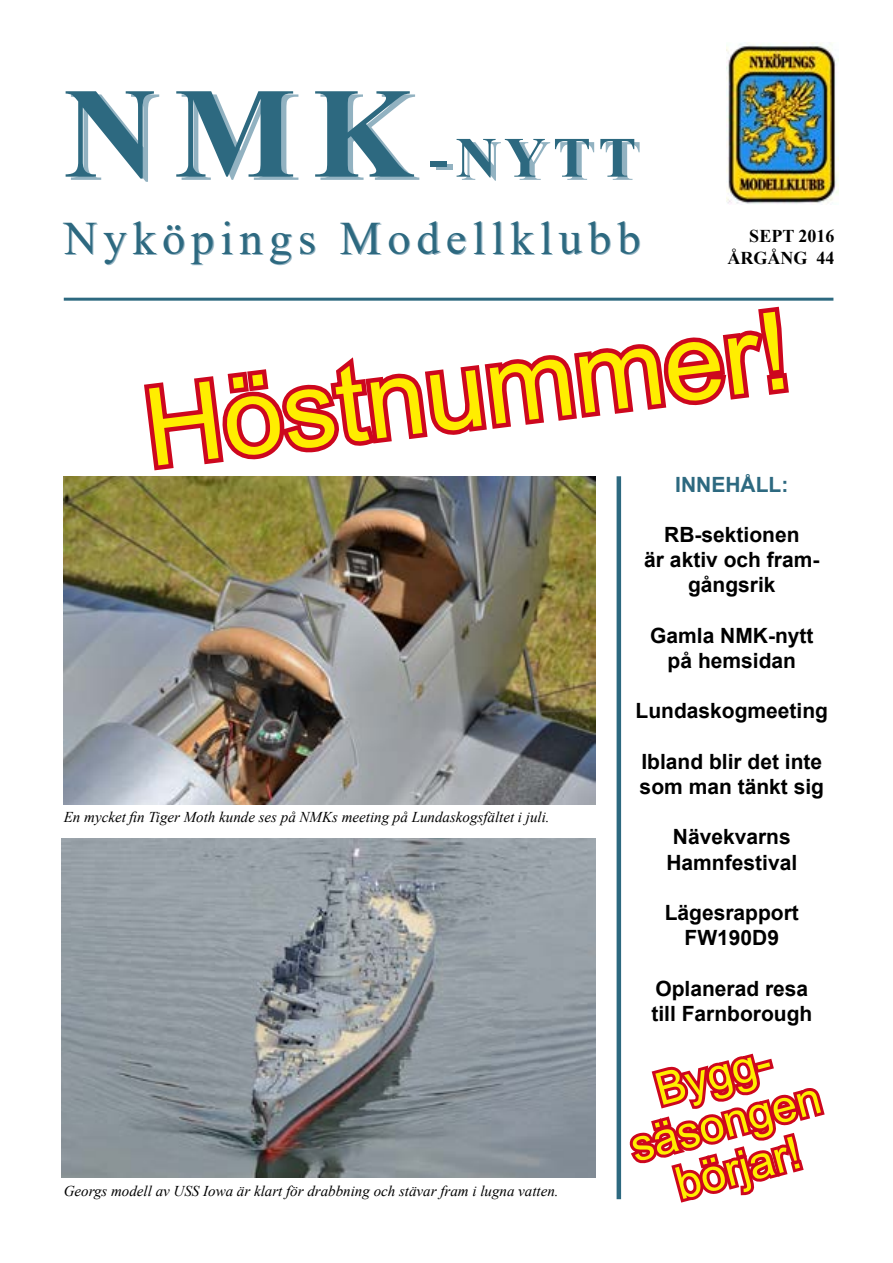
<style>
.page{position:relative;width:893px;height:1263px;background:#fff}
.page>*{position:absolute;margin:0;border:0;box-sizing:border-box;transform-origin:0 0}
.t1{font:700 129px "Times New Roman";color:#2d6980}
.t2{font:108px "Arial";color:#ffed00}
.t3{font:700 57px "Times New Roman";color:#2d6980}
.t4{font:46.5px "Times New Roman";letter-spacing:.13em;color:#2d6980}
.t5{font:45px/48px "Arial";color:#ffed00;text-align:center}
.t6{font:700 21px/25.2px "Arial";color:#000;text-align:center}
.t7{font:700 21px "Arial";color:#2d6980}
.t8{font:700 18px/21.6px "Times New Roman";color:#000;text-align:right}
.t9{font:italic 15px "Times New Roman";color:#000}
.t10{font:15px "Arial";color:#000}
</style>
<div class="page">
<img style="left:726px;top:43px;width:113px;height:161px">
<hr style="left:64px;top:298px;width:769px;height:3px;background:#2d6980">
<hr style="left:617px;top:476px;width:4px;height:723px;background:#2d6980">
<svg style="left:629px;top:1053px;width:196px;height:150px"></svg>
<svg style="left:144px;top:306px;width:645px;height:210px"></svg>
<img style="left:62px;top:838px;width:533px;height:339px">
<img style="left:64px;top:476px;width:531px;height:328px">
<h1 class="t1" style="left:64px;top:40px;width:350px">NMK</h1>
<h3 class="t3" style="left:429px;top:116px;width:208px">-NYTT</h3>
<h3 class="t4" style="left:64px;top:206px;width:578px">Nyköpings Modellklubb</h3>
<p class="t8" style="left:727px;top:225px;width:108px">SEPT 2016<br>ÅRGÅNG 44</p>
<h2 class="t2" style="left:136px;top:355px;width:650px;rotate:-7deg">Höstnummer!</h2>
<p class="t9" style="left:64px;top:806px;width:487px">En mycket fin Tiger Moth kunde ses på NMKs meeting på Lundaskogsfältet i juli.</p>
<p class="t9" style="left:64px;top:1181px;width:496px">Georgs modell av USS Iowa är klart för drabbning och stävar fram i lugna vatten.</p>
<p class="t10" style="left:85px;top:1186px;width:156px">Nyköpings Modellklubb</p>
<p class="t7" style="left:675px;top:469px;width:115px">INNEHÅLL:</p>
<p class="t6" style="left:644px;top:522px;width:177px">RB-sektionen<br>är aktiv och fram&shy;gångsrik</p>
<p class="t6" style="left:650px;top:623px;width:165px">Gamla NMK-nytt på hemsidan</p>
<p class="t6" style="left:636px;top:699px;width:194px">Lundaskogmeeting</p>
<p class="t6" style="left:640px;top:749px;width:186px;text-align:left">Ibland blir det inte som man tänkt sig</p>
<p class="t6" style="left:666px;top:825px;width:132px">Nävekvarns<br>Hamnfestival</p>
<p class="t6" style="left:665px;top:900px;width:136px">Lägesrapport<br>FW190D9</p>
<p class="t6" style="left:651px;top:976px;width:163px;text-align:left">Oplanerad resa till Farnborough</p>
<h3 class="t5" style="left:613px;top:1077px;width:197px;rotate:-15deg">Bygg&shy;säsongen börjar!</h3>
</div>
